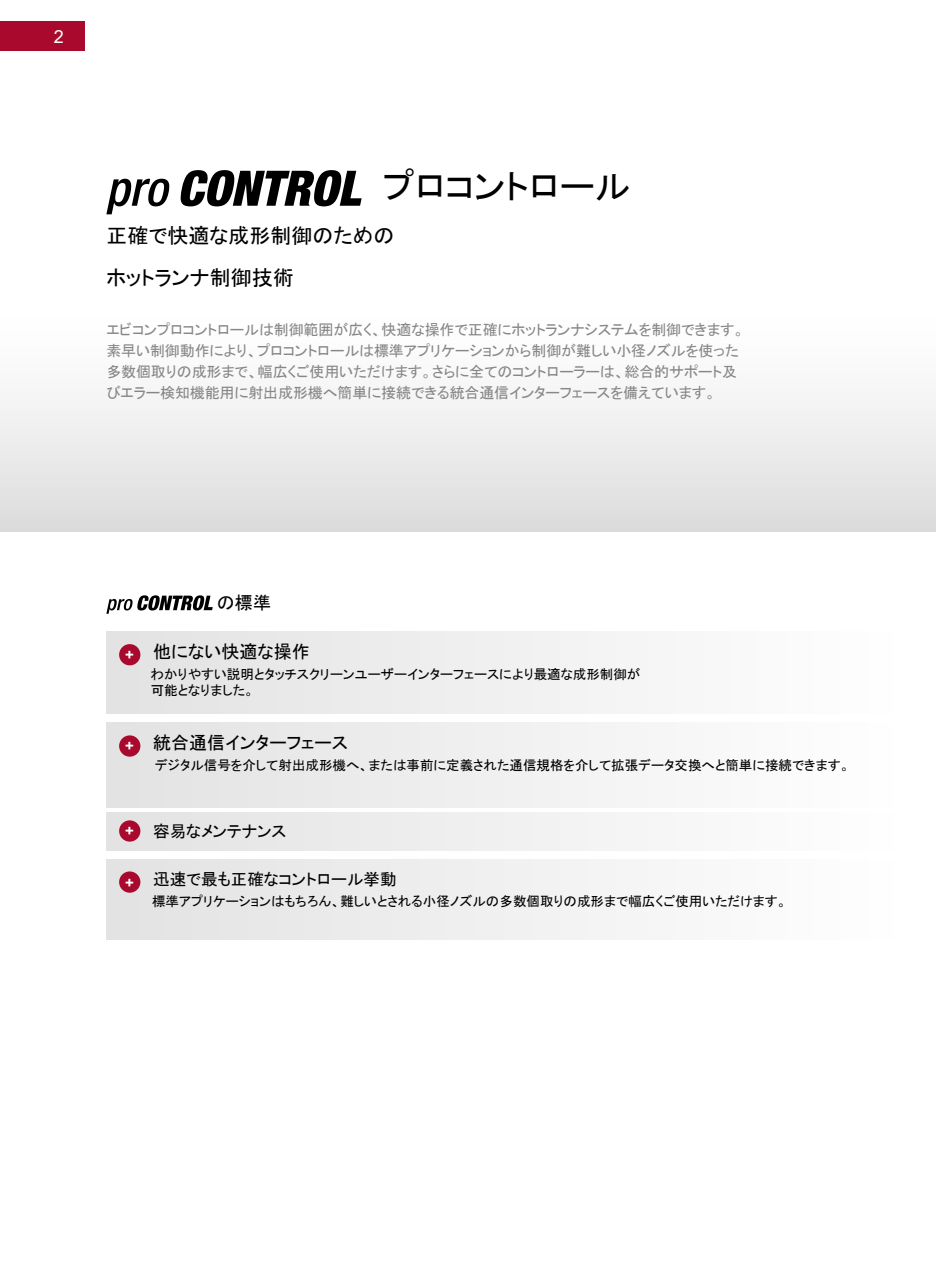
<style>
.page{position:relative;width:936px;height:1263px;background:#fff}
.page>*{position:absolute;margin:0;border:0;box-sizing:border-box;transform-origin:0 0}
.t1{font:36px "MS P Gothic";color:#000}
.t2{font:21px/42px "MS P Gothic";color:#000}
.t3{font:18px "MS P Gothic";color:#000}
.t4{font:18px "Arial";color:#fff}
.t5{font:16.5px "MS P Gothic";color:#000}
.t6{font:15px/21px "MS P Gothic";letter-spacing:-.01em;color:#878787}
.t7{font:700 15px "Arial";color:#fff}
.t8{font:13.5px/16.5px "MS P Gothic";color:#000}
.s1{font-family:"MS Gothic";font-size:15px}
.s2{font-family:"Arial";font-weight:700;font-size:15px;color:#fff}
</style>
<div class="page">
<div style="left:0;top:21px;width:85px;height:30px;background:#a9092d"></div>
<div style="left:0;top:308px;width:935px;height:223px;background:linear-gradient(to bottom,#fff,#ddd)"></div>
<img style="left:908px;top:308px;width:27px;height:223px">
<svg style="left:106px;top:170px;width:255px;height:44px"></svg>
<div style="left:106px;top:859px;width:787px;height:80px;background:linear-gradient(to right,#e2e2e2,#fefefe)"></div>
<div style="left:119px;top:871px;width:21px;height:22px;background:#a9092d;border-radius:50%"></div>
<div style="left:106px;top:812px;width:787px;height:38px;background:linear-gradient(to right,#e2e2e2,#fefefe)"></div>
<div style="left:119px;top:820px;width:21px;height:22px;background:#a9092d;border-radius:50%"></div>
<div style="left:106px;top:631px;width:787px;height:83px;background:linear-gradient(to right,#e2e2e2,#fefefe)"></div>
<div style="left:119px;top:644px;width:21px;height:21px;background:#a9092d;border-radius:50%"></div>
<svg style="left:106px;top:595px;width:107px;height:19px"></svg>
<div style="left:106px;top:723px;width:787px;height:85px;background:linear-gradient(to right,#e2e2e2,#fefefe)"></div>
<div style="left:119px;top:735px;width:21px;height:22px;background:#a9092d;border-radius:50%"></div>
<p class="t4" style="left:54px;top:24px;width:12px">2</p>
<h1 class="t1" style="left:383px;top:168px;width:249px">プロコントロール</h1>
<h2 class="t2" style="left:106px;top:215px;width:289px">正確で快適な成形制御のためのホットランナ制御技術</h2>
<p class="t6" style="left:106px;top:319px;width:639px">エビコンプロコントロールは制御範囲が広く、快適な操作で正確にホットランナシステムを制御できます。素早い制御動作により、プロコントロールは標準アプリケーションから制御が難しい小径ノズルを使った多数個取りの成形まで、幅広くご使用いただけます。さらに全てのコントローラーは、総合的サポート及びエラー検知機能用に射出成形機へ簡単に接続できる統合通信インターフェースを備えています。</p>
<p class="t3" style="left:217px;top:594px;width:55px">の標準</p>
<p class="t3" style="left:153px;top:642px;width:158px">他にない快適な操作</p>
<p class="t8" style="left:151px;top:666px;width:491px;text-indent:-32px"><span class="s1">　</span> わかりやすい説明とタッチスクリーンユーザーインターフェースにより最適な成形制御が可能となりました。</p>
<p class="t7" style="left:125px;top:644px;width:10px">+</p>
<p class="t7" style="left:125px;top:736px;width:10px">+</p>
<p class="t3" style="left:153px;top:733px;width:196px">統合通信インターフェース</p>
<p class="t8" style="left:155px;top:757px;width:696px">デジタル信号を介して射出成形機へ、または事前に定義された通信規格を介して拡張データ交換へと簡単に接続できます。</p>
<p class="t5" style="left:125px;top:823px;width:163px"><span class="s2">+</span> 容易なメンテナンス</p>
<p class="t7" style="left:125px;top:872px;width:10px">+</p>
<p class="t5" style="left:153px;top:870px;width:245px">迅速で最も正確なコントロール挙動</p>
<p class="t8" style="left:152px;top:893px;width:636px">標準アプリケーションはもちろん、難しいとされる小径ノズルの多数個取りの成形まで幅広くご使用いただけます。</p>
</div>
